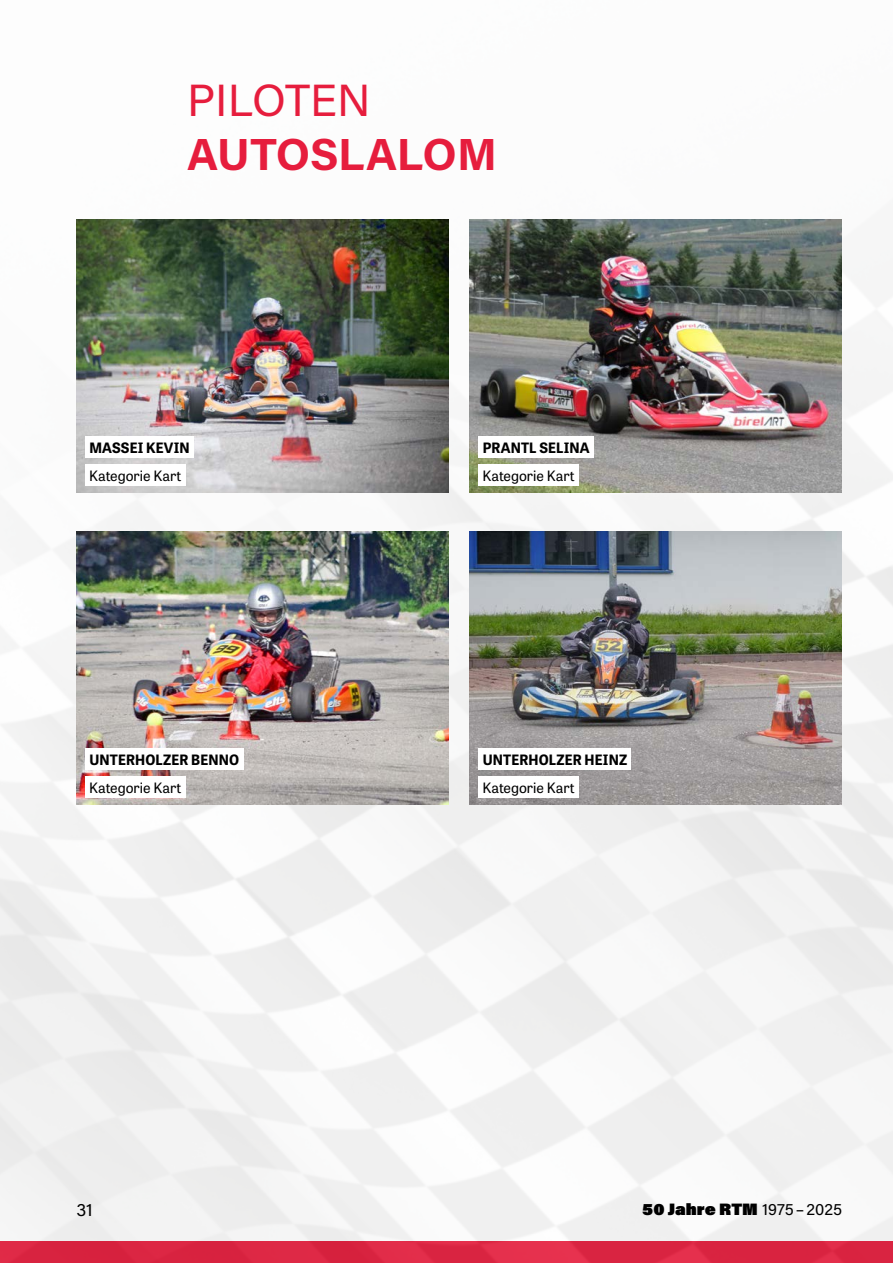
<style>
.page{position:relative;width:893px;height:1263px;background:#fff}
.page>*{position:absolute;margin:0;border:0;box-sizing:border-box;transform-origin:0 0}
.t1{font:700 45px "Acumin Pro";letter-spacing:-.005em;color:#e61d3d}
.t2{font:45px "Acumin Pro";letter-spacing:-.005em;color:#e61d3d}
.t3{font:18px "Acumin Pro";color:#000}
.t4{font:900 16.5px "Acumin Pro";color:#000}
.t5{font:700 14.25px "Tablet Gothic";letter-spacing:.01em;color:#000}
.t6{font:14.25px "Tablet Gothic";color:#000}
.s1{font-weight:400}
</style>
<div class="page">
<img style="left:0;top:219px;width:893px;height:1044px">
<img style="left:77px;top:220px;width:372px;height:272px">
<img style="left:77px;top:531px;width:372px;height:273px">
<img style="left:470px;top:220px;width:372px;height:272px">
<img style="left:470px;top:531px;width:372px;height:273px">
<div style="left:85px;top:436px;width:109px;height:22px;background:#fff"></div>
<div style="left:85px;top:464px;width:100px;height:22px;background:#fff"></div>
<div style="left:85px;top:748px;width:158px;height:21px;background:#fff"></div>
<div style="left:85px;top:776px;width:100px;height:21px;background:#fff"></div>
<div style="left:478px;top:436px;width:116px;height:22px;background:#fff"></div>
<div style="left:478px;top:464px;width:101px;height:22px;background:#fff"></div>
<div style="left:478px;top:748px;width:153px;height:21px;background:#fff"></div>
<div style="left:478px;top:776px;width:101px;height:21px;background:#fff"></div>
<h1 class="t2" style="left:187px;top:69px;width:185px">PILOTEN</h1>
<h1 class="t1" style="left:187px;top:123px;width:311px">AUTOSLALOM</h1>
<p class="t5" style="left:89px;top:437px;width:102px">MASSEI KEVIN</p>
<p class="t6" style="left:89px;top:466px;width:93px">Kategorie Kart</p>
<p class="t5" style="left:89px;top:749px;width:151px">UNTERHOLZER BENNO</p>
<p class="t6" style="left:89px;top:777px;width:93px">Kategorie Kart</p>
<p class="t5" style="left:483px;top:437px;width:108px">PRANTL SELINA</p>
<p class="t6" style="left:483px;top:466px;width:93px">Kategorie Kart</p>
<p class="t5" style="left:483px;top:749px;width:146px">UNTERHOLZER HEINZ</p>
<p class="t6" style="left:483px;top:777px;width:93px">Kategorie Kart</p>
<p class="t3" style="left:77px;top:1197px;width:18px">31</p>
<p class="t4" style="left:642px;top:1198px;width:201px">50 Jahre RTM <span class="s1">1975–2025</span></p>
</div>
